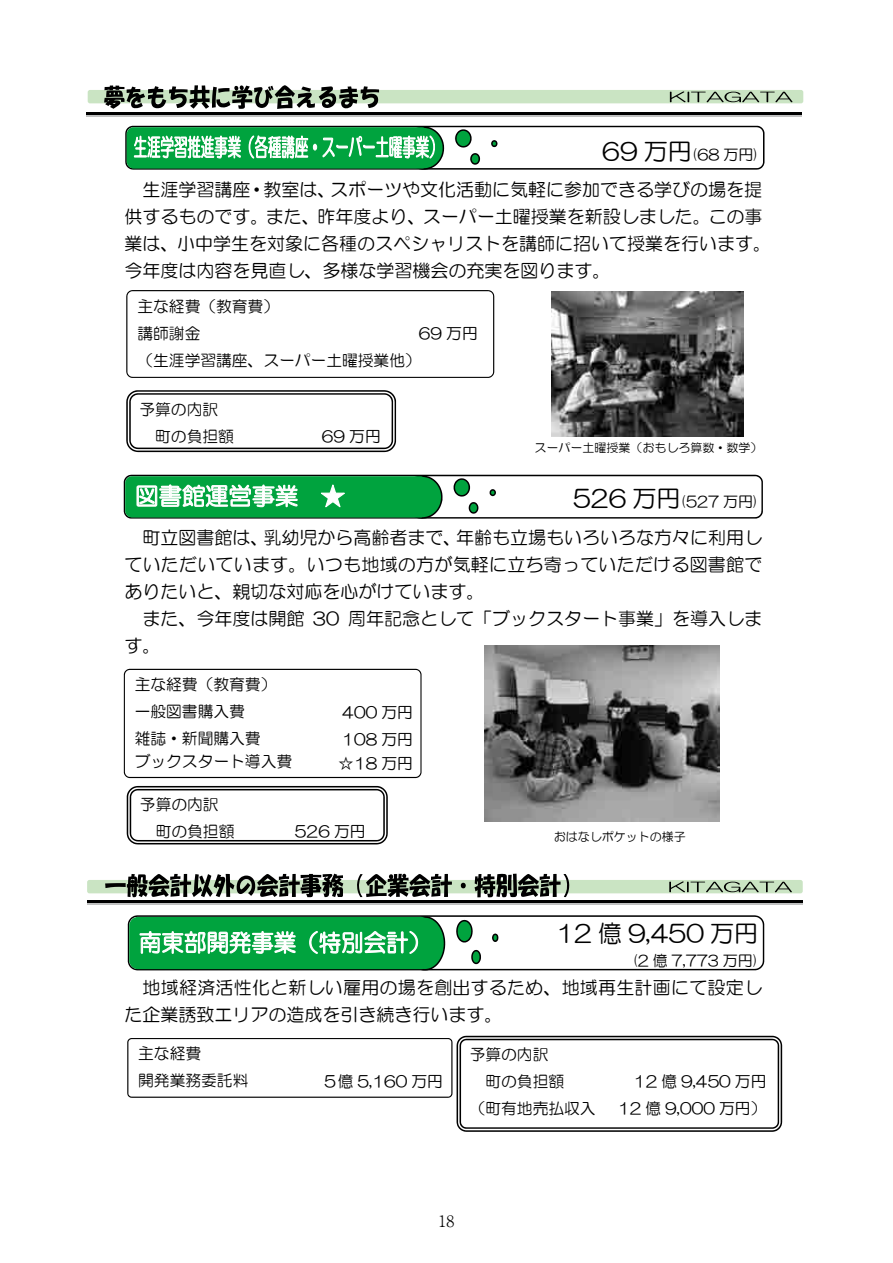
<style>
.page{position:relative;width:893px;height:1263px;background:#fff}
.page>*{position:absolute;margin:0;border:0;box-sizing:border-box;transform-origin:0 0}
.t1{font:24px "HG Maru Gothic MPRO";color:#000}
.t2{font:23.7px "HG Maru Gothic MPRO";color:#fff;scale:.95 1}
.t3{font:18px/27px "HG Maru Gothic MPRO";color:#000}
.t4{font:15.75px/27px "HG Maru Gothic MPRO";color:#000}
.t5{font:300 15.75px "Ryumin Pro";color:#000}
.t6{font:15px "HG Maru Gothic MPRO";letter-spacing:-.005em;color:#000}
.t7{font:12px "HG Maru Gothic MPRO";color:#000}
.s1{font-size:24px}
</style>
<div class="page">
<div style="left:87px;top:880px;width:716px;height:13px;background:#cae4c3;border-radius:2px"></div>
<svg style="left:669px;top:881px;width:123px;height:11px"></svg>
<div style="left:88px;top:90px;width:715px;height:13px;background:#cae4c3;border-radius:2px"></div>
<svg style="left:670px;top:91px;width:123px;height:11px"></svg>
<img style="left:551px;top:292px;width:193px;height:144px">
<svg style="left:126px;top:290px;width:368px;height:88px"></svg>
<svg style="left:127px;top:786px;width:261px;height:58px"></svg>
<svg style="left:124px;top:669px;width:298px;height:109px"></svg>
<hr style="left:86px;top:113px;width:716px;height:3px;background:#c0c1c1">
<svg style="left:104px;top:85px;width:275px;height:24px"></svg>
<hr style="left:86px;top:112px;width:716px;height:2px;background:#000">
<svg style="left:126px;top:390px;width:270px;height:62px"></svg>
<svg style="left:125px;top:126px;width:639px;height:44px"></svg>
<hr style="left:87px;top:901px;width:716px;height:4px;background:#c0c1c1">
<svg style="left:105px;top:874px;width:465px;height:23px"></svg>
<hr style="left:87px;top:900px;width:716px;height:3px;background:#000">
<svg style="left:127px;top:1036px;width:655px;height:96px"></svg>
<img style="left:484px;top:645px;width:236px;height:177px">
<svg style="left:124px;top:475px;width:639px;height:44px"></svg>
<svg style="left:128px;top:915px;width:636px;height:55px"></svg>
<p class="t6" style="left:602px;top:147px;width:158px"><span class="s1">69 万円</span>(68 万円)</p>
<p class="t3" style="left:124px;top:176px;width:648px;text-indent:18px">生涯学習講座・教室は、スポーツや文化活動に気軽に参加できる学びの場を提供するものです。また、昨年度より、スーパー土曜授業を新設しました。この事業は、小中学生を対象に各種のスペシャリストを講師に招いて授業を行います。今年度は内容を見直し、多様な学習機会の充実を図ります。</p>
<p class="t4" style="left:137px;top:293px;width:285px">主な経費（教育費）<br>講師謝金<br>（生涯学習講座、スーパー土曜授業他）</p>
<p class="t4" style="left:419px;top:320px;width:60px">69 万円</p>
<p class="t4" style="left:155px;top:396px;width:80px;text-indent:-16px">予算の内訳町の負担額</p>
<p class="t4" style="left:322px;top:423px;width:60px">69 万円</p>
<p class="t7" style="left:535px;top:442px;width:229px">スーパー土曜授業（おもしろ算数・数学）</p>
<p class="t6" style="left:573px;top:494px;width:187px"><span class="s1">526 万円</span>(527 万円)</p>
<p class="t3" style="left:124px;top:524px;width:639px;text-align:justify;text-indent:18px">町立図書館は、乳幼児から高齢者まで、年齢も立場もいろいろな方々に利用していただいています。いつも地域の方が気軽に立ち寄っていただける図書館でありたいと、親切な対応を心がけています。</p>
<p class="t3" style="left:124px;top:605px;width:639px;text-indent:18px">また、今年度は開館 30 周年記念として「ブックスタート事業」を導入します。</p>
<p class="t4" style="left:135px;top:670px;width:143px">主な経費（教育費）一般図書購入費<br>雑誌・新聞購入費</p>
<p class="t4" style="left:342px;top:699px;width:72px">400 万円<br>108 万円</p>
<p class="t4" style="left:135px;top:748px;width:159px">ブックスタート導入費</p>
<p class="t4" style="left:338px;top:750px;width:76px">☆18 万円</p>
<p class="t4" style="left:156px;top:790px;width:80px;text-indent:-16px">予算の内訳町の負担額</p>
<p class="t4" style="left:295px;top:817px;width:72px">526 万円</p>
<h2 class="t2" style="left:319px;top:931px;width:49px">特別</h2>
<p class="t7" style="left:554px;top:830px;width:133px">おはなしポケットの様子</p>
<h1 class="t1" style="left:556px;top:921px;width:203px">12 億 9,450 万円</h1>
<p class="t6" style="left:632px;top:953px;width:127px">(2 億 7,773 万円)</p>
<p class="t3" style="left:124px;top:974px;width:639px">　地域経済活性化と新しい雇用の場を創出するため、地域再生計画にて設定した企業誘致エリアの造成を引き続き行います。</p>
<p class="t4" style="left:138px;top:1039px;width:112px">主な経費<br>開発業務委託料</p>
<p class="t4" style="left:470px;top:1041px;width:80px">予算の内訳</p>
<p class="t4" style="left:485px;top:1068px;width:80px">町の負担額</p>
<p class="t4" style="left:470px;top:1095px;width:127px">（町有地売払収入</p>
<p class="t4" style="left:322px;top:1067px;width:122px">５億 5,160 万円</p>
<p class="t4" style="left:618px;top:1068px;width:150px;text-align:right">12 億 9,450 万円<br>12 億 9,000 万円）</p>
<p class="t5" style="left:439px;top:1208px;width:17px">18</p>
</div>
